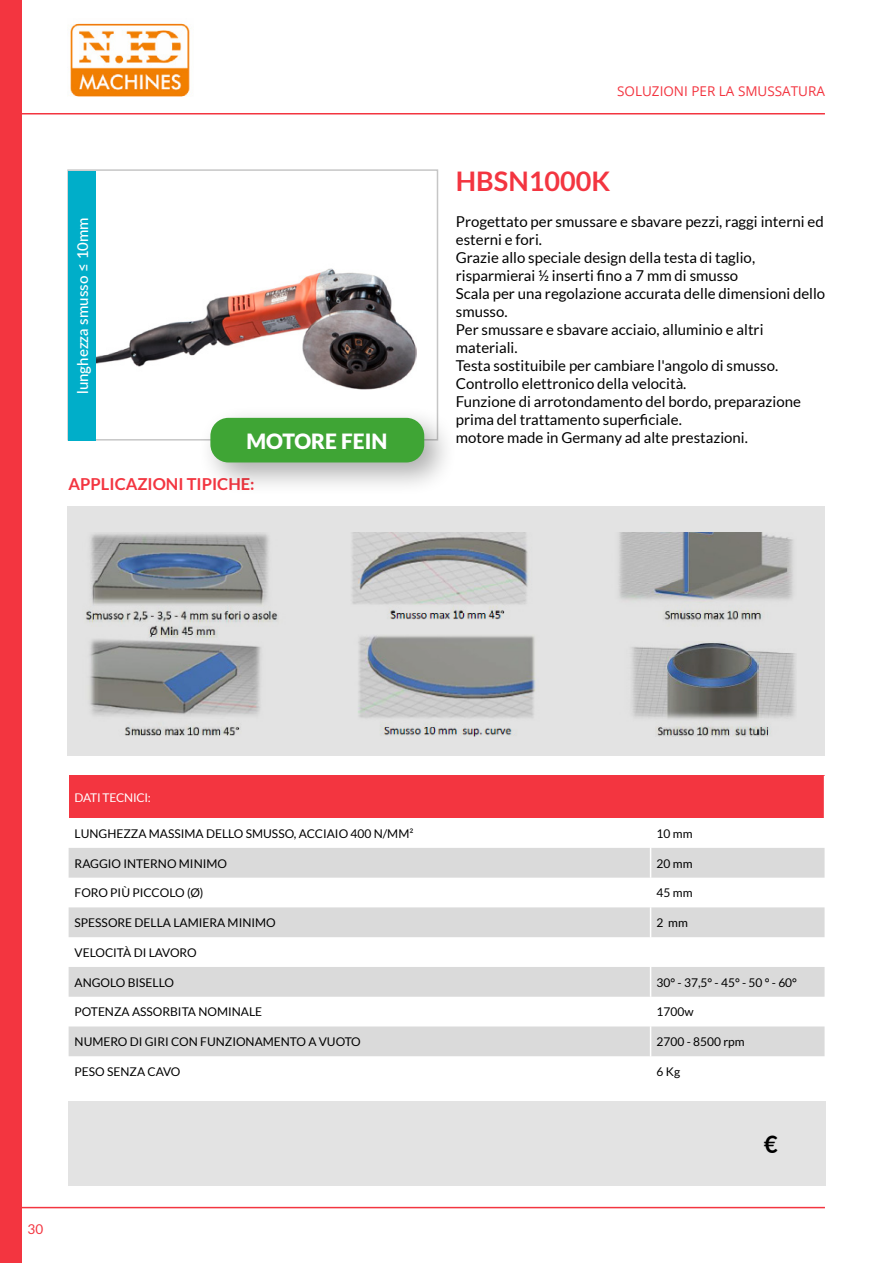
<style>
.page{position:relative;width:893px;height:1263px;background:#fff}
.page>*{position:absolute;margin:0;border:0;box-sizing:border-box;transform-origin:0 0}
.t1{font:700 27px "Lato";color:#f33540}
.t2{font:700 24px "Lato";color:#000}
.t3{font:900 21px "Lato";color:#fff}
.t4{font:700 16.5px "Lato";color:#f33540}
.t5{font:15px/18px "Lato";color:#000}
.t6{font:500 15px "Lato";color:#fff}
.t7{font:13.5px "Open Sans";color:#f33540}
.t8{font:13.5px "Lato";color:#f33540}
.t9{font:12px "Lato";color:#000}
.t10{font:12px "Lato";letter-spacing:-.02em;color:#fff}
</style>
<div class="page">
<hr style="left:0;top:1207px;width:825px;height:1px;background:#f33540">
<hr style="left:0;top:113px;width:825px;height:1px;background:#f33540">
<div style="left:0;top:0;width:22px;height:1263px;background:#f33540"></div>
<img style="left:96px;top:268px;width:321px;height:122px">
<div style="left:67px;top:169px;width:371px;height:272px;border:2px solid #c6c6c6"></div>
<div style="left:68px;top:507px;width:757px;height:249px;background:#e3e3e3"></div>
<div style="left:68px;top:1101px;width:757px;height:84px;background:#e3e3e3"></div>
<div style="left:68px;top:171px;width:28px;height:270px;background:#00aec9"></div>
<div style="left:69px;top:776px;width:756px;height:42px;background:#f33540"></div>
<svg style="left:69px;top:848px;width:756px;height:208px;fill:#dadada"></svg>
<hr style="left:824px;top:776px;width:1px;height:42px;background:#fff">
<hr style="left:650px;top:848px;width:1px;height:30px;background:#fff">
<svg style="left:650px;top:878px;width:1px;height:29px"></svg>
<hr style="left:650px;top:907px;width:1px;height:30px;background:#fff">
<hr style="left:650px;top:937px;width:1px;height:30px;background:#fff">
<hr style="left:650px;top:967px;width:1px;height:30px;background:#fff">
<svg style="left:650px;top:997px;width:1px;height:29px"></svg>
<hr style="left:650px;top:1026px;width:1px;height:30px;background:#fff">
<img style="left:86px;top:533px;width:709px;height:204px">
<img style="left:70px;top:23px;width:120px;height:73px">
<div style="left:197px;top:404px;width:261px;height:93px;background:#000;opacity:.33"></div>
<div style="left:210px;top:418px;width:214px;height:44px;background:#3fa535;border-radius:18px"></div>
<p class="t6" style="left:72px;top:394px;width:178px;rotate:-90deg">lunghezza smusso ≤ 10mm</p>
<h3 class="t3" style="left:247px;top:429px;width:142px">MOTORE FEIN</h3>
<p class="t4" style="left:69px;top:474px;width:188px">APPLICAZIONI TIPICHE:</p>
<p class="t7" style="left:617px;top:82px;width:209px">SOLUZIONI PER LA SMUSSATURA</p>
<h1 class="t1" style="left:456px;top:166px;width:156px">HBSN1000K</h1>
<p class="t5" style="left:456px;top:213px;width:371px">Progettato per smussare e sbavare pezzi, raggi interni ed esterni e fori.<br>Grazie allo speciale design della testa di taglio, risparmierai ½ inserti fino a 7 mm di smusso<br>Scala per una regolazione accurata delle dimensioni dello smusso.<br>Per smussare e sbavare acciaio, alluminio e altri materiali.<br>Testa sostituibile per cambiare l'angolo di smusso.<br>Controllo elettronico della velocità.<br>Funzione di arrotondamento del bordo, preparazione prima del trattamento superficiale.<br>motore made in Germany ad alte prestazioni.</p>
<p class="t8" style="left:28px;top:1221px;width:17px">30</p>
<p class="t10" style="left:75px;top:791px;width:78px">DATI TECNICI:</p>
<p class="t9" style="left:75px;top:827px;width:340px">LUNGHEZZA MASSIMA DELLO SMUSSO, ACCIAIO 400 N/MM²</p>
<p class="t9" style="left:657px;top:827px;width:37px">10 mm</p>
<p class="t9" style="left:75px;top:856px;width:154px">RAGGIO INTERNO MINIMO</p>
<p class="t9" style="left:657px;top:856px;width:37px">20 mm</p>
<p class="t9" style="left:75px;top:886px;width:130px">FORO PIÙ PICCOLO (Ø)</p>
<p class="t9" style="left:657px;top:886px;width:37px">45 mm</p>
<p class="t9" style="left:75px;top:916px;width:203px">SPESSORE DELLA LAMIERA MINIMO</p>
<p class="t9" style="left:657px;top:916px;width:33px">2 mm</p>
<p class="t9" style="left:75px;top:946px;width:124px">VELOCITÀ DI LAVORO</p>
<p class="t9" style="left:75px;top:976px;width:101px">ANGOLO BISELLO</p>
<p class="t9" style="left:657px;top:976px;width:142px">30° - 37,5° - 45° - 50 ° - 60°</p>
<p class="t9" style="left:75px;top:1005px;width:189px">POTENZA ASSORBITA NOMINALE</p>
<p class="t9" style="left:657px;top:1005px;width:39px">1700w</p>
<p class="t9" style="left:75px;top:1035px;width:288px">NUMERO DI GIRI CON FUNZIONAMENTO A VUOTO</p>
<p class="t9" style="left:657px;top:1035px;width:90px">2700 - 8500 rpm</p>
<p class="t9" style="left:75px;top:1065px;width:107px">PESO SENZA CAVO</p>
<p class="t9" style="left:657px;top:1065px;width:25px">6 Kg</p>
<h2 class="t2" style="left:764px;top:1130px;width:15px">€</h2>
</div>
